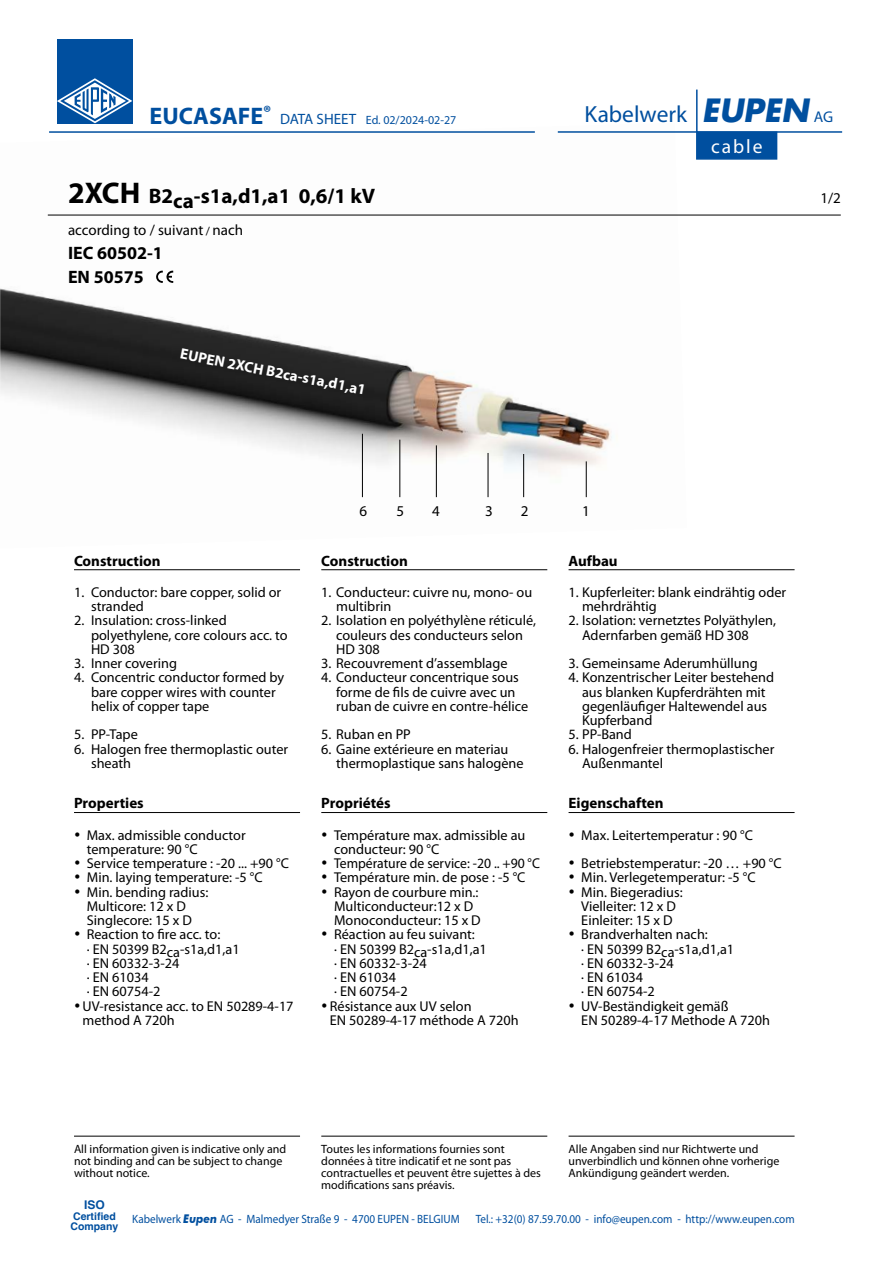
<style>
.page{position:relative;width:893px;height:1263px;background:#fff}
.page>*{position:absolute;margin:0;border:0;box-sizing:border-box;transform-origin:0 0}
.t1{font:23.4px "Myriad";color:#004f9f}
.t2{font:700 21px "Myriad Pro";color:#000}
.t3{font:19.5px "Myriad";letter-spacing:.1em;color:#fff}
.t4{font:700 18px/24px "Myriad Pro";color:#000}
.t5{font:700 15px "Myriad Pro";color:#000}
.t6{font:15px "Myriad Pro";color:#000}
.t7{font:700 15px "Myriad Pro";color:#fff}
.t8{font:14.25px/14.2px "Myriad Pro";color:#000}
.t9{font:14.25px "Myriad Pro";color:#000;scale:.96 1}
.t10{font:12px/12px "Myriad Pro";color:#000}
.t11{font:12px "Myriad Pro";color:#004f9f;scale:.93 1}
.t12{font:12px "Myriad Pro";color:#004f9f}
.t13{font:700 12px "Helvetica";color:#004f9f}
.t14{font:700 10.5px/10.5px "Helvetica";color:#004f9f}
.s1{font-weight:700;font-size:24px}
.s2{font-size:15px}
.s3{font-family:"Futura";font-weight:700;font-style:italic;font-size:31.2px}
.s4{font-size:15.6px}
.s5{font-size:30px}
.s6{font-size:12px}
.s7{font-family:"Futura BT";font-weight:700;font-style:italic}
</style>
<div class="page">
<img style="left:0;top:123px;width:687px;height:375px">
<hr style="left:362px;top:434px;width:1px;height:63px;background:#000">
<hr style="left:488px;top:453px;width:1px;height:44px;background:#000">
<hr style="left:436px;top:445px;width:1px;height:52px;background:#000">
<hr style="left:399px;top:440px;width:1px;height:57px;background:#000">
<hr style="left:523px;top:454px;width:1px;height:43px;background:#000">
<hr style="left:586px;top:461px;width:1px;height:36px;background:#000">
<svg style="left:696px;top:89px;width:82px;height:71px"></svg>
<hr style="left:558px;top:131px;width:284px;height:2px;background:#004f9f">
<hr style="left:49px;top:131px;width:486px;height:2px;background:#004f9f">
<hr style="left:34px;top:265px;width:800px;height:1px;background:#004f9f">
<div style="left:57px;top:39px;width:75px;height:85px;background:#004f9f"></div>
<svg style="left:57px;top:78px;width:75px;height:45px"></svg>
<hr style="left:74px;top:569px;width:226px;height:1px;background:#000">
<hr style="left:74px;top:812px;width:226px;height:1px;background:#000">
<hr style="left:321px;top:569px;width:226px;height:1px;background:#000">
<hr style="left:321px;top:812px;width:226px;height:1px;background:#000">
<hr style="left:569px;top:569px;width:226px;height:1px;background:#000">
<hr style="left:569px;top:812px;width:226px;height:1px;background:#000">
<hr style="left:48px;top:215px;width:793px;height:1px;background:#000">
<hr style="left:74px;top:1136px;width:226px;height:1px;background:#000">
<hr style="left:321px;top:1136px;width:226px;height:1px;background:#000">
<hr style="left:569px;top:1136px;width:226px;height:1px;background:#000">
<svg style="left:156px;top:271px;width:17px;height:12px"></svg>
<p class="t12" style="left:150px;top:112px;width:308px"><span class="s1">EUCASAFE</span><sup>®</sup> <span class="s2">DATA SHEET</span> Ed. 02/2024-02-27</p>
<h1 class="t1" style="left:585px;top:102px;width:250px">Kabelwerk <span class="s3">EUPEN</span> <span class="s4">AG</span></h1>
<h2 class="t2" style="left:68px;top:182px;width:309px"><span class="s5">2XCH</span> B2ca-s1a,d1,a1 0,6/1 kV</h2>
<p class="t6" style="left:68px;top:220px;width:177px">according to / suivant <span class="s6">/</span> nach</p>
<p class="t4" style="left:68px;top:240px;width:96px">IEC 60502-1<br>EN 50575</p>
<p class="t7" style="left:182px;top:344px;width:190px;rotate:11deg">EUPEN 2XCH B2ca-s1a,d1,a1</p>
<h3 class="t3" style="left:711px;top:136px;width:53px">cable</h3>
<p class="t6" style="left:820px;top:189px;width:22px">1/2</p>
<p class="t5" style="left:74px;top:551px;width:88px">Construction</p>
<p class="t8" style="left:91px;top:585px;width:192px;text-indent:-17px">1. Conductor: bare copper, solid or stranded</p>
<p class="t8" style="left:91px;top:613px;width:198px;text-indent:-17px">2. Insulation: cross-linked polyethylene, core colours acc. to<br>HD 308</p>
<p class="t8" style="left:74px;top:656px;width:104px">3. Inner covering</p>
<p class="t8" style="left:91px;top:670px;width:195px;text-indent:-17px">4. Concentric conductor formed by bare copper wires with counter helix of copper tape</p>
<p class="t8" style="left:74px;top:727px;width:65px">5. PP-Tape</p>
<p class="t8" style="left:91px;top:741px;width:199px;text-indent:-17px">6. Halogen free thermoplastic outer sheath</p>
<p class="t5" style="left:74px;top:793px;width:71px">Properties</p>
<p class="t8" style="left:87px;top:827px;width:160px;text-indent:-13px">• Max. admissible conductor temperature: 90 °C</p>
<p class="t8" style="left:74px;top:856px;width:217px">• Service temperature : -20 ... +90 °C</p>
<p class="t8" style="left:74px;top:870px;width:190px">• Min. laying temperature: -5 °C</p>
<p class="t8" style="left:87px;top:884px;width:123px;text-indent:-13px">• Min. bending radius:<br>Multicore: 12 x D<br>Singlecore: 15 x D</p>
<p class="t8" style="left:87px;top:927px;width:154px;text-indent:-13px">• Reaction to fire acc. to:<br>· EN 50399 B2ca-s1a,d1,a1 · EN 60332-3-24<br>· EN 61034<br>· EN 60754-2</p>
<p class="t8" style="left:83px;top:998px;width:213px;text-indent:-9px">•UV-resistance acc. to EN 50289-4-17 method A 720h</p>
<p class="t6" style="left:360px;top:502px;width:9px">6</p>
<p class="t6" style="left:396px;top:502px;width:9px">5</p>
<p class="t6" style="left:432px;top:502px;width:9px">4</p>
<p class="t6" style="left:485px;top:502px;width:9px">3</p>
<p class="t6" style="left:521px;top:502px;width:9px">2</p>
<p class="t6" style="left:582px;top:502px;width:9px">1</p>
<p class="t5" style="left:321px;top:551px;width:88px">Construction</p>
<p class="t8" style="left:336px;top:585px;width:198px;text-indent:-15px">1. Conducteur: cuivre nu, mono- ou multibrin</p>
<p class="t8" style="left:336px;top:613px;width:201px;text-indent:-15px">2. Isolation en polyéthylène réticulé, couleurs des conducteurs selon<br>HD 308</p>
<p class="t8" style="left:321px;top:656px;width:188px">3. Recouvrement d’assemblage</p>
<p class="t8" style="left:336px;top:670px;width:194px;text-indent:-15px">4. Conducteur concentrique sous forme de fils de cuivre avec un ruban de cuivre en contre-hélice</p>
<p class="t8" style="left:321px;top:727px;width:91px">5. Ruban en PP</p>
<p class="t8" style="left:336px;top:741px;width:189px;text-indent:-15px">6. Gaine extérieure en materiau thermoplastique sans halogène</p>
<p class="t5" style="left:321px;top:793px;width:71px">Propriétés</p>
<p class="t8" style="left:334px;top:827px;width:193px;text-indent:-13px">• Température max. admissible au conducteur: 90 °C</p>
<p class="t9" style="left:321px;top:855px;width:229px">• Température de service: -20 .. +90 °C</p>
<p class="t8" style="left:321px;top:870px;width:206px">• Température min. de pose : -5 °C</p>
<p class="t8" style="left:334px;top:884px;width:148px;text-indent:-13px">• Rayon de courbure min.:<br>Multiconducteur:12 x D<br>Monoconducteur: 15 x D</p>
<p class="t8" style="left:334px;top:927px;width:154px;text-indent:-13px">• Réaction au feu suivant:<br>· EN 50399 B2ca-s1a,d1,a1 · EN 60332-3-24<br>· EN 61034<br>· EN 60754-2</p>
<p class="t8" style="left:330px;top:998px;width:190px;text-indent:-9px">• Résistance aux UV selon<br>EN 50289-4-17 méthode A 720h</p>
<p class="t5" style="left:569px;top:551px;width:51px">Aufbau</p>
<p class="t8" style="left:582px;top:585px;width:206px;text-indent:-14px">1. Kupferleiter: blank eindrähtig oder mehrdrähtig</p>
<p class="t8" style="left:582px;top:613px;width:196px;text-indent:-14px">2. Isolation: vernetztes Polyäthylen,<br>Adernfarben gemäß HD 308</p>
<p class="t8" style="left:569px;top:656px;width:191px">3. Gemeinsame Aderumhüllung</p>
<p class="t8" style="left:582px;top:670px;width:194px;text-indent:-14px">4. Konzentrischer Leiter bestehend aus blanken Kupferdrähten mit gegenläufiger Haltewendel aus<br>Kupferband</p>
<p class="t8" style="left:569px;top:727px;width:65px">5. PP-Band</p>
<p class="t8" style="left:582px;top:741px;width:194px;text-indent:-14px">6. Halogenfreier thermoplastischer<br>Außenmantel</p>
<p class="t5" style="left:569px;top:793px;width:97px">Eigenschaften</p>
<p class="t8" style="left:569px;top:827px;width:186px">• Max. Leitertemperatur : 90 °C</p>
<p class="t8" style="left:569px;top:856px;width:215px">• Betriebstemperatur: -20 … +90 °C</p>
<p class="t8" style="left:569px;top:870px;width:189px">• Min. Verlegetemperatur: -5 °C</p>
<p class="t8" style="left:569px;top:884px;width:116px;text-align:center">• Min. Biegeradius:<br>Vielleiter: 12 x D<br>Einleiter: 15 x D</p>
<p class="t8" style="left:581px;top:927px;width:154px;text-indent:-13px">• Brandverhalten nach:<br>· EN 50399 B2ca-s1a,d1,a1 · EN 60332-3-24<br>· EN 61034<br>· EN 60754-2</p>
<p class="t8" style="left:581px;top:998px;width:190px;text-indent:-13px">• UV-Beständigkeit gemäß<br>EN 50289-4-17 Methode A 720h</p>
<p class="t10" style="left:74px;top:1142px;width:214px">All information given is indicative only and not binding and can be subject to change without notice.</p>
<p class="t10" style="left:321px;top:1142px;width:221px">Toutes les informations fournies sont données à titre indicatif et ne sont pas contractuelles et peuvent être sujettes à des modifications sans préavis.</p>
<p class="t10" style="left:569px;top:1142px;width:212px">Alle Angaben sind nur Richtwerte und unverbindlich und können ohne vorherige<br>Ankündigung geändert werden.</p>
<p class="t13" style="left:84px;top:1198px;width:22px">ISO</p>
<p class="t14" style="left:71px;top:1212px;width:49px">Certified<br>Company</p>
<p class="t11" style="left:132px;top:1211px;width:354px">Kabelwerk <span class="s7">Eupen</span> AG - Malmedyer Straße 9 - 4700 EUPEN - BELGIUM</p>
<p class="t11" style="left:476px;top:1211px;width:344px">Tel.: +32(0) 87.59.70.00 - info@eupen.com - http://www.eupen.com</p>
</div>
